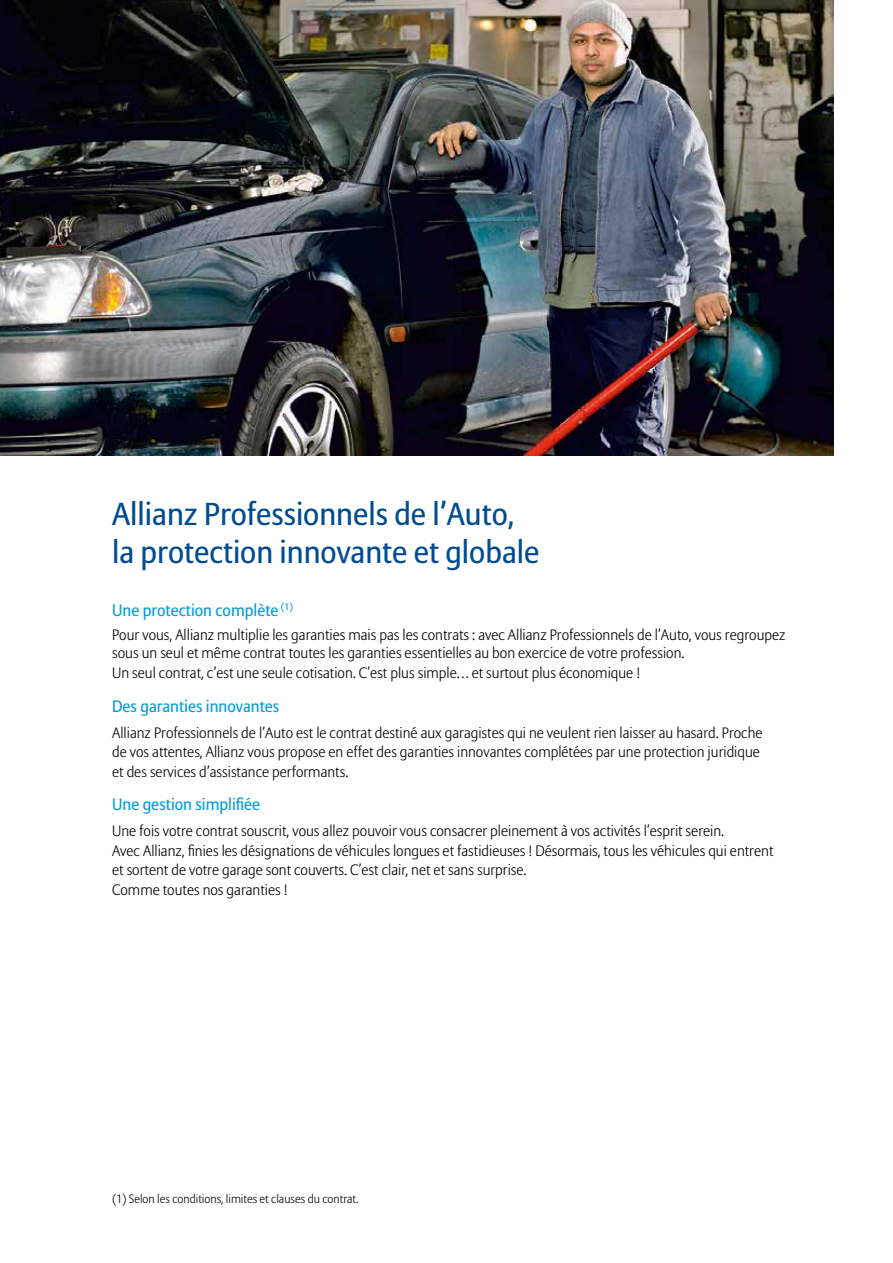
<style>
.page{position:relative;width:893px;height:1263px;background:#fff}
.page>*{position:absolute;margin:0;border:0;box-sizing:border-box;transform-origin:0 0}
.t1{font:31.5px/37.8px "Allianz Sans";color:#004b92}
.t2{font:16.5px "Allianz Sans";color:#009cde}
.t3{font:300 15px/19.5px "Allianz Sans";color:#000}
.t4{font:300 12px "Allianz Sans";color:#000}
</style>
<div class="page">
<img style="left:0;top:0;width:833px;height:455px">
<h1 class="t1" style="left:112px;top:496px;width:429px">Allianz Professionnels de l’Auto, la protection innovante et globale</h1>
<p class="t2" style="left:112px;top:600px;width:182px">Une protection complète <sup>(1)</sup></p>
<p class="t3" style="left:112px;top:627px;width:675px;line-height:18px">Pour vous, Allianz multiplie les garanties mais pas les contrats : avec Allianz Professionnels de l’Auto, vous regroupez sous un seul et même contrat toutes les garanties essentielles au bon exercice de votre profession.</p>
<p class="t3" style="left:112px;top:663px;width:530px">Un seul contrat, c’est une seule cotisation. C’est plus simple… et surtout plus économique !</p>
<p class="t2" style="left:112px;top:696px;width:169px">Des garanties innovantes</p>
<p class="t3" style="left:112px;top:723px;width:652px">Allianz Professionnels de l’Auto est le contrat destiné aux garagistes qui ne veulent rien laisser au hasard. Proche de vos attentes, Allianz vous propose en effet des garanties innovantes complétées par une protection juridique et des services d’assistance performants.</p>
<p class="t2" style="left:112px;top:795px;width:150px">Une gestion simplifiée</p>
<p class="t3" style="left:112px;top:822px;width:663px">Une fois votre contrat souscrit, vous allez pouvoir vous consacrer pleinement à vos activités l’esprit serein.<br>Avec Allianz, finies les désignations de véhicules longues et fastidieuses ! Désormais, tous les véhicules qui entrent et sortent de votre garage sont couverts. C’est clair, net et sans surprise.<br>Comme toutes nos garanties !</p>
<p class="t4" style="left:112px;top:1192px;width:248px">(1) Selon les conditions, limites et clauses du contrat.</p>
</div>
